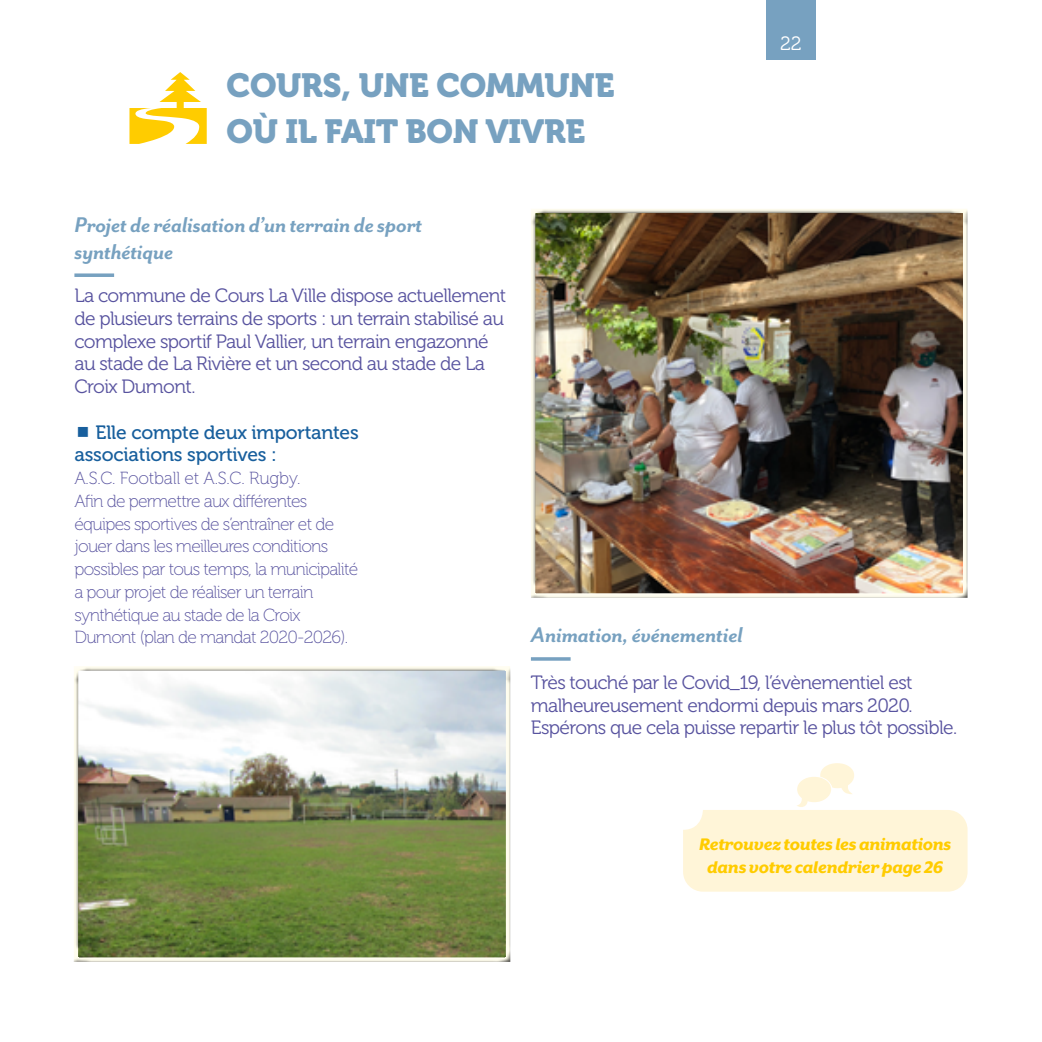
<style>
.page{position:relative;width:1042px;height:1042px;background:#fff}
.page>*{position:absolute;margin:0;border:0;box-sizing:border-box;transform-origin:0 0}
.t1{font:33.25px/45.5px "Museo 900";letter-spacing:-.01em;color:#77a1c0}
.t2{font:italic 700 24.5px/27.1px "Mr Eaves San OT";letter-spacing:-.01em;color:#77a1c0}
.t3{font:19.25px/22.8px "Museo 300";letter-spacing:-.03em;color:#58539f}
.t4{font:italic 800 19.25px/22.8px "Mr Eaves XL San OT";letter-spacing:-.015em;color:#fc0;text-align:center}
.t5{font:19.25px/22.8px "Museo 500";letter-spacing:-.01em;color:#185f9d}
.t6{font:19.25px "Museo 300";color:#fff}
.t7{font:17.5px/22.8px "Museo 100";letter-spacing:-.04em;color:#58539f}
</style>
<div class="page">
<div style="left:683px;top:810px;width:284px;height:81px;background:#fff5d8;border-radius:20px"></div>
<svg style="left:74px;top:273px;width:40px;height:4px"></svg>
<svg style="left:531px;top:657px;width:39px;height:4px"></svg>
<div style="left:523px;top:199px;width:458px;height:400px;background:#000;opacity:.75"></div>
<div style="left:766px;top:0;width:50px;height:60px;background:#77a1c0"></div>
<div style="left:66px;top:657px;width:458px;height:307px;background:#000;opacity:.75"></div>
<h1 class="t1" style="left:227px;top:63px;width:389px">COURS, UNE COMMUNE<br>OÙ IL FAIT BON VIVRE</h1>
<p class="t2" style="left:74px;top:211px;width:349px">Projet de réalisation d’un terrain de sport synthétique</p>
<p class="t3" style="left:74px;top:284px;width:433px">La commune de Cours La Ville dispose actuellement de plusieurs terrains de sports : un terrain stabilisé au complexe sportif Paul Vallier, un terrain engazonné au stade de La Rivière et un second au stade de La Croix Dumont.</p>
<p class="t5" style="left:74px;top:421px;width:286px;text-indent:21px">Elle compte deux importantes associations sportives :</p>
<p class="t7" style="left:74px;top:467px;width:285px">A.S.C. Football et A.S.C. Rugby.<br>Afin de permettre aux différentes équipes sportives de s’entraîner et de jouer dans les meilleures conditions possibles par tous temps, la municipalité a pour projet de réaliser un terrain synthétique au stade de la Croix Dumont (plan de mandat 2020-2026).</p>
<p class="t2" style="left:531px;top:621px;width:213px">Animation, événementiel</p>
<p class="t6" style="left:780px;top:33px;width:23px">22</p>
<p class="t3" style="left:531px;top:671px;width:428px">Très touché par le Covid_19, l’évènementiel est malheureusement endormi depuis mars 2020.<br>Espérons que cela puisse repartir le plus tôt possible.</p>
<p class="t4" style="left:699px;top:833px;width:254px">Retrouvez toutes les animations dans votre calendrier page 26</p>
</div>
